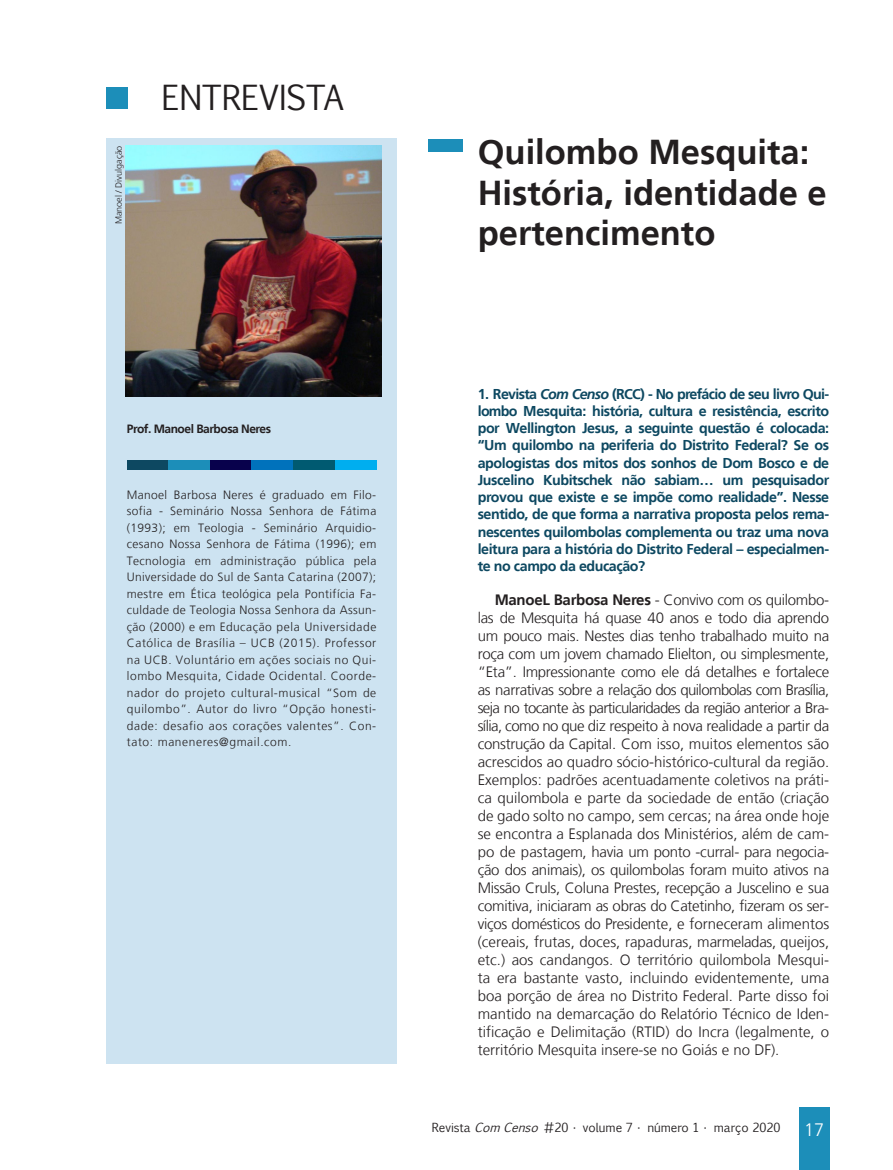
<style>
.page{position:relative;width:893px;height:1170px;background:#fff}
.page>*{position:absolute;margin:0;border:0;box-sizing:border-box;transform-origin:0 0}
.Título_40{font:700 34.5px/40.5px "Frutiger LT";color:#231f20}
.t1{font:33px "Euphemia CAS";color:#231f20}
.t2{font:300 18px "Frutiger LT";color:#fff}
.Miolo__10{font:300 15px/18px "Frutiger LT";color:#231f20;text-align:justify}
.Pergunta_Entrevista{font:700 14.25px/17.2px "Frutiger LT";letter-spacing:-.03em;color:#0d4861;text-align:justify}
.Legendas{font:300 12px/16.5px "Frutiger LT";letter-spacing:.05em;color:#231f20;text-align:justify}
.t3{font:12px "Euphemia CAS";color:#231f20}
.Legendas-2{font:700 12px "Frutiger LT";letter-spacing:-.04em;color:#231f20}
.Gráficos{font:300 9px "Frutiger LT";color:#231f20}
.s1{font-style:italic}
.s2{font-weight:700}
</style>
<div class="page">
<div style="left:799px;top:1107px;width:30px;height:62px;background:#1c8eb9"></div>
<div style="left:106px;top:87px;width:22px;height:21px;background:#1c8eb9"></div>
<div style="left:428px;top:139px;width:34px;height:12px;background:#1c8eb9"></div>
<div style="left:106px;top:138px;width:291px;height:925px;background:#cde3f1"></div>
<div style="left:127px;top:460px;width:41px;height:9px;background:#0d4861"></div>
<div style="left:168px;top:460px;width:42px;height:9px;background:#1c8eb9"></div>
<div style="left:210px;top:460px;width:42px;height:9px;background:#08014c"></div>
<div style="left:252px;top:460px;width:41px;height:9px;background:#0072bc"></div>
<div style="left:293px;top:460px;width:42px;height:9px;background:#005a71"></div>
<div style="left:335px;top:460px;width:41px;height:9px;background:#00aeef"></div>
<img style="left:126px;top:146px;width:256px;height:250px">
<p class="Gráficos" style="left:113px;top:224px;width:80px;rotate:-90deg">Manoel / Divulgação</p>
<p class="t1" style="left:162px;top:74px;width:184px">ENTREVISTA</p>
<p class="Legendas-2" style="left:127px;top:421px;width:146px">Prof. Manoel Barbosa Neres</p>
<p class="Legendas" style="left:127px;top:486px;width:251px">Manoel Barbosa Neres é graduado em Filo&shy;sofia - Seminário Nossa Senhora de Fátima (1993); em Teologia - Seminário Arquidio&shy;cesano Nossa Senhora de Fátima (1996); em Tecnologia em administração pública pela Universidade do Sul de Santa Catarina (2007); mestre em Ética teológica pela Pontifícia Fa&shy;culdade de Teologia Nossa Senhora da Assun&shy;ção (2000) e em Educação pela Universidade Católica de Brasília – UCB (2015). Professor na UCB. Voluntário em ações sociais no Qui&shy;lombo Mesquita, Cidade Ocidental. Coorde&shy;nador do projeto cultural-musical “Som de quilombo”. Autor do livro “Opção honesti&shy;dade: desafio aos corações valentes”. Con&shy;tato: maneneres@gmail.com.</p>
<p class="Título_40" style="left:478px;top:132px;width:350px">Quilombo Mesquita:<br>História, identidade e pertencimento</p>
<p class="Pergunta_Entrevista" style="left:478px;top:385px;width:353px">1. Revista <span class="s1">Com Censo</span> (RCC) - No prefácio de seu livro Qui&shy;lombo Mesquita: história, cultura e resistência, escrito por Wellington Jesus, a seguinte questão é colocada: “Um quilombo na periferia do Distrito Federal? Se os apologistas dos mitos dos sonhos de Dom Bosco e de Juscelino Kubitschek não sabiam… um pesquisador provou que existe e se impõe como realidade”. Nesse sentido, de que forma a narrativa proposta pelos rema&shy;nescentes quilombolas complementa ou traz uma nova leitura para a história do Distrito Federal – especialmen&shy;te no campo da educação?</p>
<p class="Miolo__10" style="left:478px;top:590px;width:353px;text-indent:17px"><span class="s2">ManoeL Barbosa Neres</span> - Convivo com os quilombo&shy;las de Mesquita há quase 40 anos e todo dia aprendo um pouco mais. Nestes dias tenho trabalhado muito na roça com um jovem chamado Elielton, ou simplesmente, “Eta”. Impressionante como ele dá detalhes e fortalece as narrativas sobre a relação dos quilombolas com Brasília, seja no tocante às particularidades da região anterior a Bra&shy;sília, como no que diz respeito à nova realidade a partir da construção da Capital. Com isso, muitos elementos são acrescidos ao quadro sócio-histórico-cultural da região.<br>Exemplos: padrões acentuadamente coletivos na práti&shy;ca quilombola e parte da sociedade de então (criação de gado solto no campo, sem cercas; na área onde hoje se encontra a Esplanada dos Ministérios, além de cam&shy;po de pastagem, havia um ponto -curral- para negocia&shy;ção dos animais), os quilombolas foram muito ativos na Missão Cruls, Coluna Prestes, recepção a Juscelino e sua comitiva, iniciaram as obras do Catetinho, fizeram os ser&shy;viços domésticos do Presidente, e forneceram alimentos (cereais, frutas, doces, rapaduras, marmeladas, queijos, etc.) aos candangos. O território quilombola Mesqui&shy;ta era bastante vasto, incluindo evidentemente, uma boa porção de área no Distrito Federal. Parte disso foi mantido na demarcação do Relatório Técnico de Iden&shy;tificação e Delimitação (RTID) do Incra (legalmente, o território Mesquita insere-se no Goiás e no DF).</p>
<p class="t3" style="left:432px;top:1119px;width:350px">Revista <span class="s1">ComCenso</span> #20 • volume 7 • número 1 • março 2020</p>
<p class="t2" style="left:804px;top:1119px;width:22px">17</p>
</div>
